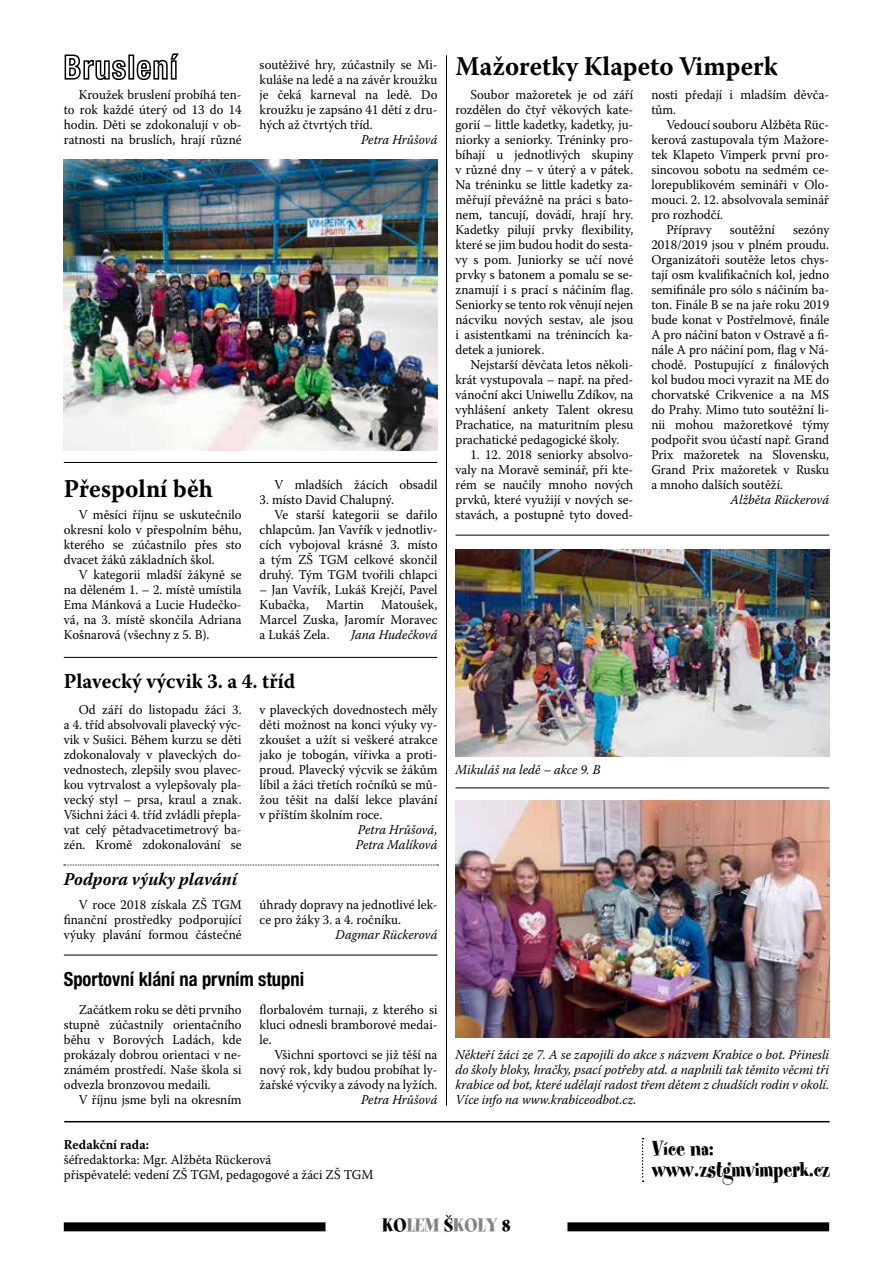
<style>
.page{position:relative;width:893px;height:1263px;background:#fff}
.page>*{position:absolute;margin:0;border:0;box-sizing:border-box;transform-origin:0 0}
.t1{font:700 27px "Warnock Pro";color:#000;scale:.95 1}
.t2{font:700 25.5px "Warnock Pro";color:#000;scale:.95 1}
.t3{font:24px/21px "Spumoni LP Std";color:#000;scale:.94 1}
.t4{font:700 21px "Warnock Pro";letter-spacing:.005em;color:#000;scale:.95 1}
.t5{font:21px "Spumoni LP Std";color:#808285}
.t6{font:700 condensed 19.5px "Helvetica Neue LT Pro";color:#000;scale:.95 1}
.t7{font:italic 700 18px "Warnock Pro";color:#000;scale:.95 1}
.t8{font:13.5px/15px "Warnock Pro";color:#000;text-align:justify;scale:.95 1}
.t9{font:italic 13.5px/15px "Warnock Pro";color:#000;scale:.95 1}
.t10{font:700 13.5px "Warnock Pro";color:#000;scale:.95 1}
.s1{color:#000}
</style>
<div class="page">
<div style="left:64px;top:1222px;width:765px;height:9px;background:#000"></div>
<div style="left:326px;top:1218px;width:241px;height:30px;background:#fff"></div>
<hr style="left:64px;top:1121px;width:766px;height:1px;background:#000">
<svg style="left:642px;top:1138px;width:2px;height:44px"></svg>
<svg style="left:64px;top:54px;width:62px;height:27px"></svg>
<div style="left:128px;top:55px;width:6px;height:25px;border:2px solid #000"></div>
<svg style="left:136px;top:53px;width:43px;height:27px"></svg>
<img style="left:455px;top:549px;width:375px;height:207px">
<img style="left:63px;top:159px;width:374px;height:292px">
<hr style="left:64px;top:462px;width:373px;height:1px;background:#000">
<hr style="left:64px;top:657px;width:373px;height:1px;background:#000">
<svg style="left:64px;top:865px;width:374px;height:1px"></svg>
<hr style="left:64px;top:955px;width:373px;height:1px;background:#000">
<hr style="left:455px;top:535px;width:374px;height:1px;background:#000">
<hr style="left:446px;top:55px;width:1px;height:1051px;background:#000">
<hr style="left:455px;top:787px;width:374px;height:1px;background:#000">
<img style="left:455px;top:801px;width:374px;height:236px">
<p class="t8" style="left:64px;top:87px;width:189px;text-indent:15px">Kroužek bruslení probíhá ten&shy;to rok každé úterý od 13 do 14 hodin. Děti se zdokonalují v ob&shy;ratnosti na bruslích, hrají různé</p>
<p class="t8" style="left:260px;top:57px;width:189px">soutěživé hry, zúčastnily se Mi&shy;kuláše na ledě a na závěr kroužku je čeká karneval na ledě. Do kroužku je zapsáno 41 dětí z dru&shy;hých až čtvrtých tříd.</p>
<p class="t9" style="left:361px;top:132px;width:82px">Petra Hrůšová</p>
<h2 class="t2" style="left:64px;top:473px;width:159px">Přespolní běh</h2>
<p class="t8" style="left:64px;top:507px;width:189px;text-indent:15px">V měsíci říjnu se uskutečnilo okresní kolo v přespolním běhu, kterého se zúčastnilo přes sto dvacet žáků základních škol.</p>
<p class="t8" style="left:64px;top:567px;width:189px;text-indent:15px">V kategorii mladší žákyně se na děleném 1. – 2. místě umístila Ema Mánková a Lucie Hudečko&shy;vá, na 3. místě skončila Adriana Košnarová (všechny z 5. B).</p>
<p class="t8" style="left:275px;top:477px;width:173px">V mladších žácích obsadil</p>
<p class="t8" style="left:260px;top:492px;width:143px">3. místo David Chalupný.</p>
<p class="t8" style="left:275px;top:507px;width:173px">Ve starší kategorii se dařilo</p>
<p class="t8" style="left:260px;top:522px;width:189px">chlapcům. Jan Vavřík v jednotliv-</p>
<p class="t8" style="left:260px;top:537px;width:189px">cích vybojoval krásné 3. místo</p>
<p class="t8" style="left:260px;top:552px;width:74px">a tým ZŠ TGM</p>
<p class="t8" style="left:354px;top:552px;width:89px">celkové skončil</p>
<p class="t8" style="left:260px;top:567px;width:83px">druhý. Tým TGM</p>
<p class="t8" style="left:362px;top:567px;width:81px">tvořili chlapci</p>
<p class="t8" style="left:260px;top:582px;width:189px">– Jan Vavřík, Lukáš Krejčí, Pavel<br>Kubačka,</p>
<p class="t8" style="left:260px;top:597px;width:189px;text-indent:122px">Matoušek, Marcel Zuska, Jaromír Moravec a Lukáš Zela.</p>
<p class="t8" style="left:326px;top:597px;width:41px">Martin</p>
<p class="t9" style="left:351px;top:627px;width:92px">Jana Hudečková</p>
<h3 class="t4" style="left:64px;top:669px;width:245px">Plavecký výcvik 3. a 4. tříd</h3>
<p class="t8" style="left:64px;top:702px;width:189px;text-indent:15px">Od září do listopadu žáci 3. a 4. tříd absolvovali plavecký výc&shy;vik v Sušici. Během kurzu se děti zdokonalovaly v plaveckých do&shy;vednostech, zlepšily svou plavec&shy;kou vytrvalost a vylepšovaly pla&shy;vecký styl – prsa, kraul a znak.<br>Všichni žáci 4. tříd zvládli přepla&shy;vat celý pětadvacetimetrový ba&shy;zén. Kromě zdokonalování se</p>
<p class="t8" style="left:260px;top:702px;width:189px">v plaveckých dovednostech měly děti možnost na konci výuky vy&shy;zkoušet a užít si veškeré atrakce jako je tobogán, vířivka a proti&shy;proud. Plavecký výcvik se žákům líbil a žáci třetích ročníků se mů&shy;žou těšit na další lekce plavání v příštím školním roce.</p>
<p class="t9" style="left:356px;top:822px;width:87px">Petra Hrůšová,<br>Petra Malíková</p>
<h3 class="t7" style="left:64px;top:868px;width:184px">Podpora výuky plavání</h3>
<p class="t8" style="left:64px;top:897px;width:189px;text-align:center">V roce 2018 získala ZŠ TGM finanční prostředky podporující výuky plavání formou částečné</p>
<p class="t8" style="left:260px;top:897px;width:189px">úhrady dopravy na jednotlivé lek&shy;ce pro žáky 3. a 4. ročníku.</p>
<p class="t9" style="left:336px;top:927px;width:109px">Dagmar Rückerová</p>
<h3 class="t6" style="left:64px;top:967px;width:255px">Sportovní klání na prvním stupni</h3>
<p class="t8" style="left:64px;top:1002px;width:189px;text-indent:15px">Začátkem roku se děti prvního stupně zúčastnily orientačního běhu v Borových Ladách, kde prokázaly dobrou orientaci v ne&shy;známém prostředí. Naše škola si odvezla bronzovou medaili.</p>
<p class="t8" style="left:79px;top:1092px;width:173px">V říjnu jsme byli na okresním</p>
<p class="t8" style="left:260px;top:1002px;width:189px">florbalovém turnaji, z kterého si kluci odnesli bramborové medai&shy;le.</p>
<p class="t8" style="left:260px;top:1047px;width:189px;text-indent:15px">Všichni sportovci se již těší na nový rok, kdy budou probíhat ly&shy;žařské výcviky a závody na lyžích.</p>
<p class="t9" style="left:361px;top:1092px;width:82px">Petra Hrůšová</p>
<p class="t10" style="left:64px;top:1136px;width:91px">Redakční rada:</p>
<p class="t8" style="left:64px;top:1152px;width:220px">šéfredaktorka: Mgr. Alžběta Rückerová přispěvatelé: vedení ZŠ TGM</p>
<p class="t8" style="left:220px;top:1167px;width:142px">, pedagogové a žáci ZŠ TGM</p>
<h1 class="t1" style="left:455px;top:50px;width:341px">Mažoretky Klapeto Vimperk</h1>
<p class="t8" style="left:455px;top:87px;width:189px;text-indent:15px">Soubor mažoretek je od září rozdělen do čtyř věkových kate&shy;gorií – little kadetky, kadetky, ju&shy;niorky a seniorky. Tréninky pro&shy;bíhají u jednotlivých skupiny v různé dny – v úterý a v pátek.<br>Na tréninku se little kadetky za&shy;měřují převážně na práci s bato&shy;nem, tancují, dovádí, hrají hry.<br>Kadetky pilují prvky flexibility, které se jim budou hodit do sesta&shy;vy s pom. Juniorky se učí nové prvky s batonem a pomalu se se&shy;znamují i s prací s náčiním flag.<br>Seniorky se tento rok věnují nejen nácviku nových sestav, ale jsou i asistentkami na trénincích ka&shy;detek a juniorek.</p>
<p class="t8" style="left:455px;top:357px;width:189px;text-indent:15px">Nejstarší děvčata letos několi&shy;krát vystupovala – např. na před&shy;vánoční akci Uniwellu Zdíkov, na vyhlášení ankety Talent okresu Prachatice, na maturitním plesu prachatické pedagogické školy.</p>
<p class="t8" style="left:455px;top:447px;width:189px;text-indent:15px">1. 12. 2018 seniorky absolvo&shy;valy na Moravě seminář, při kte&shy;rém se naučily mnoho nových prvků, které využijí v nových se&shy;stavách, a postupně tyto doved-</p>
<p class="t8" style="left:651px;top:87px;width:189px">nosti předají i mladším děvča&shy;tům.</p>
<p class="t8" style="left:666px;top:117px;width:173px">Vedoucí souboru Alžběta Rüc-</p>
<p class="t8" style="left:651px;top:132px;width:189px">kerová zastupovala tým Mažore-</p>
<p class="t8" style="left:651px;top:147px;width:189px">tek Klapeto Vimperk první pro-</p>
<p class="t8" style="left:651px;top:162px;width:189px">sincovou sobotu na sedmém ce-</p>
<p class="t8" style="left:651px;top:177px;width:189px">lorepublikovém semináři v Olo-</p>
<p class="t8" style="left:651px;top:192px;width:189px">mouci. 2. 12. absolvovala seminář</p>
<p class="t8" style="left:651px;top:207px;width:77px">pro rozhodčí.</p>
<p class="t8" style="left:666px;top:222px;width:49px">Přípravy</p>
<p class="t8" style="left:730px;top:222px;width:49px">soutěžní</p>
<p class="t8" style="left:651px;top:222px;width:189px;text-indent:142px">sezóny 2018/2019 jsou v plném proudu.<br>Organizátoři soutěže letos chys&shy;tají osm kvalifikačních kol, jedno semifinále pro sólo s náčiním ba&shy;ton. Finále B se na jaře roku 2019 bude konat v Postřelmově, finále A pro náčiní baton v Ostravě a fi&shy;nále A pro náčiní pom, flag v Ná&shy;chodě. Postupující z finálových kol budou moci vyrazit na ME do chorvatské Crikvenice a na MS do Prahy. Mimo tuto soutěžní li&shy;nii mohou mažoretkové týmy podpořit svou účastí např. Grand Prix mažoretek na Slovensku, Grand Prix mažoretek v Rusku a mnoho dalších soutěží.</p>
<p class="t9" style="left:730px;top:492px;width:105px">Alžběta Rückerová</p>
<p class="t9" style="left:455px;top:762px;width:154px">Mikuláš na ledě – akce 9. B</p>
<p class="t9" style="left:455px;top:1047px;width:395px;text-align:justify">Někteří žáci ze 7. A se zapojili do akce s názvem Krabice o bot. Přinesli do školy bloky, hračky, psací potřeby atd. a naplnili tak těmito věcmi tři krabice od bot, které udělají radost třem dětem z chudších rodin v okolí.<br>Více info na www.krabiceodbot.cz.</p>
<h3 class="t3" style="left:652px;top:1139px;width:191px">Více na: www.zstgmvimperk.cz</h3>
<h3 class="t5" style="left:382px;top:1214px;width:130px"><span class="s1">Ko</span>lem <span class="s1">š</span>koly <span class="s1">8</span></h3>
</div>
